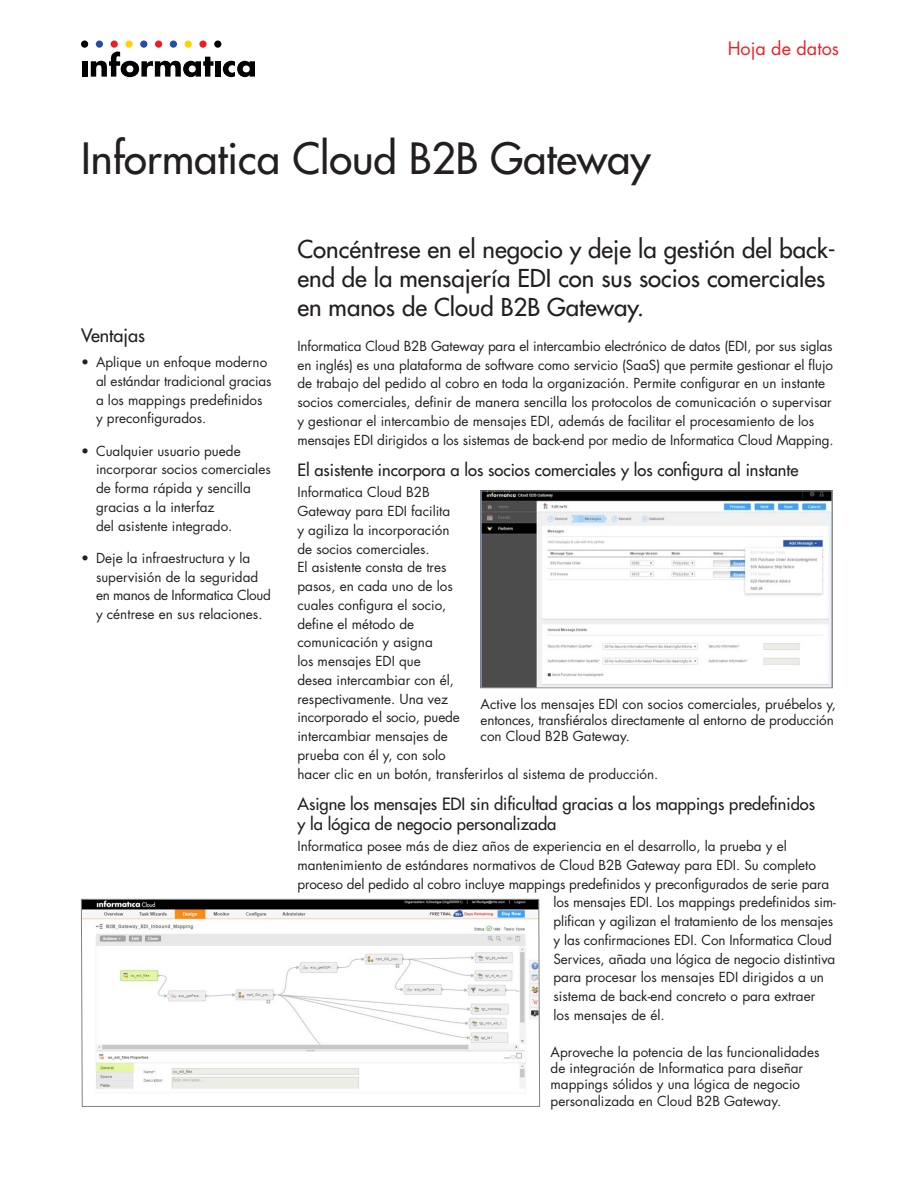
<style>
.page{position:relative;width:918px;height:1188px;background:#fff}
.page>*{position:absolute;margin:0;border:0;box-sizing:border-box;transform-origin:0 0}
.document_title{font:500 42px "Futura Std";color:#231f20}
.header_1{font:500 24px/28.8px "Futura Std";color:#231f20}
.t1{font:18px "Futura Std";color:#ee1d23}
.benefits_callout_hea{font:500 18px "Futura Std";color:#231f20}
.header_2{font:500 16.5px/19.8px "Futura Std";color:#231f20}
.body_text{font:13.5px/18.8px "Futura Std";color:#231f20}
</style>
<div class="page">
<div style="left:82px;top:61px;width:5px;height:16px;background:#010101"></div>
<svg style="left:91px;top:52px;width:123px;height:25px"></svg>
<div style="left:215px;top:61px;width:6px;height:16px;background:#010101"></div>
<svg style="left:223px;top:61px;width:32px;height:16px"></svg>
<div style="left:81px;top:41px;width:7px;height:7px;background:#010101;border-radius:50%"></div>
<div style="left:96px;top:41px;width:7px;height:7px;background:#244ea1;border-radius:50%"></div>
<div style="left:111px;top:41px;width:7px;height:7px;background:#ee1d23;border-radius:50%"></div>
<div style="left:125px;top:41px;width:8px;height:7px;background:#fed304;border-radius:50%"></div>
<div style="left:140px;top:41px;width:7px;height:7px;background:#244ea1;border-radius:50%"></div>
<div style="left:155px;top:41px;width:7px;height:7px;background:#ee1d23;border-radius:50%"></div>
<div style="left:170px;top:41px;width:7px;height:7px;background:#244ea1;border-radius:50%"></div>
<div style="left:199px;top:41px;width:8px;height:7px;background:#ee1d23;border-radius:50%"></div>
<div style="left:185px;top:41px;width:7px;height:7px;background:#fed304;border-radius:50%"></div>
<div style="left:214px;top:41px;width:7px;height:7px;background:#010101;border-radius:50%"></div>
<img style="left:483px;top:493px;width:348px;height:193px">
<div style="left:481px;top:491px;width:352px;height:197px;border:1px solid #939598"></div>
<svg style="left:81px;top:899px;width:459px;height:208px"></svg>
<p class="document_title" style="left:81px;top:132px;width:571px">Informatica Cloud B2B Gateway</p>
<h3 class="t1" style="left:728px;top:37px;width:113px">Hoja de datos</h3>
<p class="benefits_callout_hea" style="left:81px;top:324px;width:66px">Ventajas</p>
<p class="body_text" style="left:96px;top:353px;width:177px;text-indent:-15px">• Aplique un enfoque moderno al estándar tradicional gracias a los mappings predefinidos y preconfigurados.</p>
<p class="body_text" style="left:96px;top:441px;width:176px;text-indent:-15px">• Cualquier usuario puede incorporar socios comerciales de forma rápida y sencilla gracias a la interfaz<br>del asistente integrado.</p>
<p class="body_text" style="left:96px;top:549px;width:176px;text-indent:-15px">• Deje la infraestructura y la supervisión de la seguridad en manos de Informatica Cloud y céntrese en sus relaciones.</p>
<p class="header_1" style="left:297px;top:235px;width:540px">Concéntrese en el negocio y deje la gestión del back&shy;end de la mensajería EDI con sus socios comerciales en manos de Cloud B2B Gateway.</p>
<p class="body_text" style="left:297px;top:337px;width:538px">Informatica Cloud B2B Gateway para el intercambio electrónico de datos (EDI, por sus siglas en inglés) es una plataforma de software como servicio (SaaS) que permite gestionar el flujo de trabajo del pedido al cobro en toda la organización. Permite configurar en un instante socios comerciales, definir de manera sencilla los protocolos de comunicación o supervisar y gestionar el intercambio de mensajes EDI, además de facilitar el procesamiento de los mensajes EDI dirigidos a los sistemas de back-end por medio de Informatica Cloud Mapping.</p>
<p class="header_2" style="left:297px;top:460px;width:503px">El asistente incorpora a los socios comerciales y los configura al instante</p>
<p class="body_text" style="left:297px;top:483px;width:363px">Informatica Cloud B2B<br>Gateway para EDI facilita<br>y agiliza la incorporación<br>de socios comerciales.<br>El asistente consta de tres<br>pasos, en cada uno de los<br>cuales configura el socio,<br>define el método de<br>comunicación y asigna<br>los mensajes EDI que<br>desea intercambiar con él,<br>respectivamente. Una vez<br>incorporado el socio, puede<br>intercambiar mensajes de<br>prueba con él y, con solo<br>hacer clic en un botón, transferirlos al sistema de producción.</p>
<p class="header_2" style="left:297px;top:794px;width:519px">Asigne los mensajes EDI sin dificultad gracias a los mappings predefinidos y la lógica de negocio personalizada</p>
<p class="body_text" style="left:297px;top:837px;width:491px">Informatica posee más de diez años de experiencia en el desarrollo, la prueba y el</p>
<p class="body_text" style="left:297px;top:856px;width:520px">mantenimiento de estándares normativos de Cloud B2B Gateway para EDI. Su completo</p>
<p class="body_text" style="left:297px;top:874px;width:533px">proceso del pedido al cobro incluye mappings predefinidos y preconfigurados de serie para</p>
<p class="body_text" style="left:553px;top:893px;width:284px">los mensajes EDI. Los mappings predefinidos sim-</p>
<p class="body_text" style="left:553px;top:912px;width:281px">plifican y agilizan el tratamiento de los mensajes</p>
<p class="body_text" style="left:553px;top:931px;width:280px">y las confirmaciones EDI. Con Informatica Cloud</p>
<p class="body_text" style="left:553px;top:949px;width:283px">Services, añada una lógica de negocio distintiva</p>
<p class="body_text" style="left:553px;top:968px;width:272px">para procesar los mensajes EDI dirigidos a un</p>
<p class="body_text" style="left:553px;top:987px;width:263px">sistema de back-end concreto o para extraer</p>
<p class="body_text" style="left:553px;top:1006px;width:113px">los mensajes de él.</p>
<p class="body_text" style="left:481px;top:696px;width:357px;line-height:16.2px">Active los mensajes EDI con socios comerciales, pruébelos y, entonces, transfiéralos directamente al entorno de producción con Cloud B2B Gateway.</p>
<p class="body_text" style="left:551px;top:1044px;width:270px;line-height:16.2px">Aproveche la potencia de las funcionalidades de integración de Informatica para diseñar mappings sólidos y una lógica de negocio personalizada en Cloud B2B Gateway.</p>
</div>
